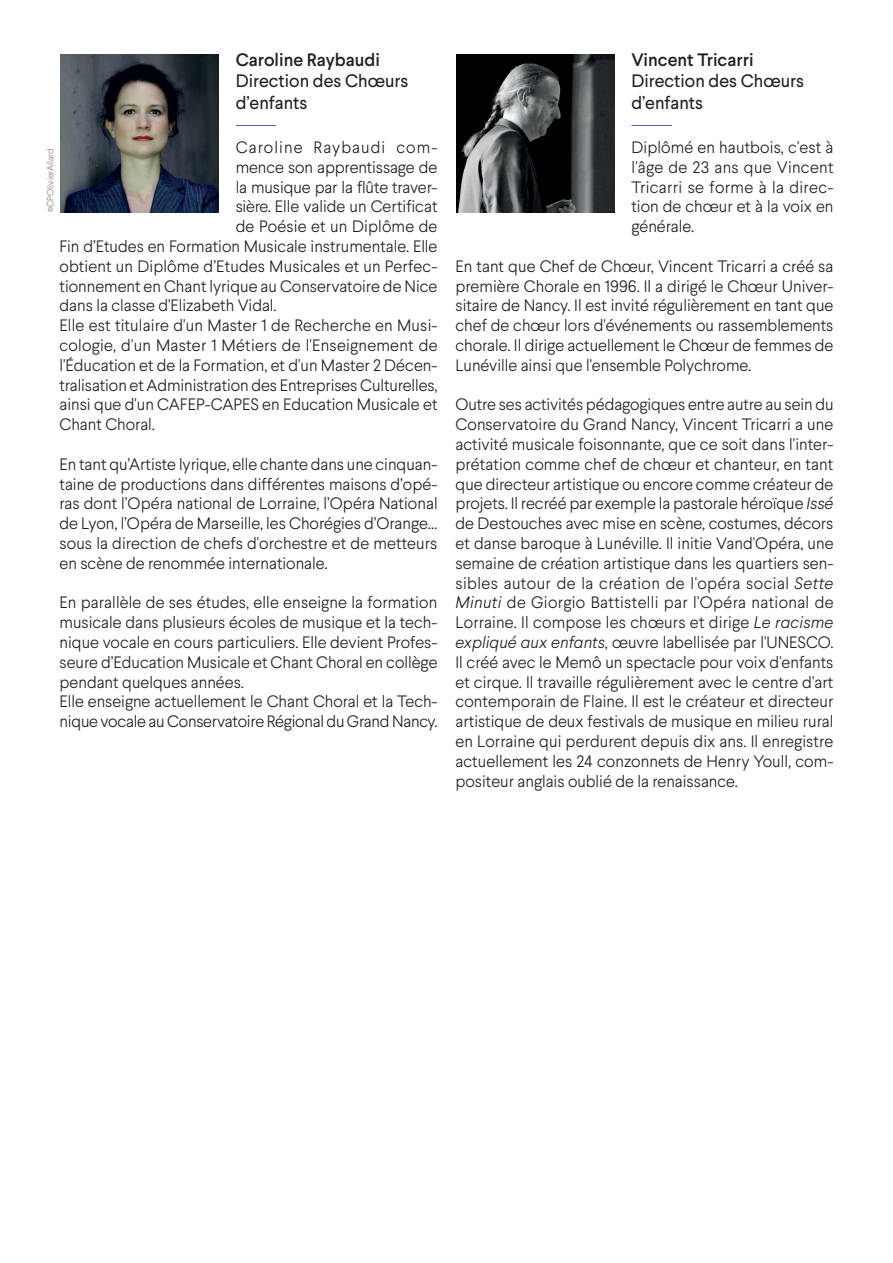
<style>
.page{position:relative;width:893px;height:1263px;background:#fff}
.page>*{position:absolute;margin:0;border:0;box-sizing:border-box;transform-origin:0 0}
.place_distrib{font:18px/21.6px "Larsseit";color:#231f20}
.Distribution{font:500 18px "Larsseit";color:#231f20}
.Texte_courant{font:300 16.5px/19.8px "Larsseit";color:#231f20;text-align:justify}
.Texte_courant-2{font:300 16.5px "Larsseit";letter-spacing:.065em;color:#231f20}
.Dates{font:300 9px "Larsseit";color:#7c7e81}
.s1{font-style:italic}
</style>
<div class="page">
<hr style="left:236px;top:125px;width:40px;height:1px;background:#4e5eaa">
<hr style="left:631px;top:125px;width:41px;height:1px;background:#4e5eaa">
<img style="left:60px;top:54px;width:159px;height:158px">
<img style="left:456px;top:54px;width:158px;height:158px">
<p class="Distribution" style="left:236px;top:48px;width:146px">Caroline Raybaudi</p>
<p class="place_distrib" style="left:236px;top:70px;width:174px">Direction des Chœurs d’enfants</p>
<p class="Texte_courant-2" style="left:236px;top:137px;width:203px">Caroline Raybaudi com-</p>
<p class="Texte_courant" style="left:236px;top:157px;width:203px">mence son apprentissage de</p>
<p class="Texte_courant" style="left:236px;top:177px;width:203px">la musique par la flûte traver-</p>
<p class="Texte_courant" style="left:236px;top:196px;width:203px">sière. Elle valide un Certificat</p>
<p class="Texte_courant" style="left:236px;top:216px;width:203px">de Poésie et un Diplôme de</p>
<p class="Texte_courant" style="left:60px;top:236px;width:379px">Fin d’Etudes en Formation Musicale instrumentale. Elle</p>
<p class="Texte_courant" style="left:60px;top:256px;width:379px">obtient un Diplôme d’Etudes Musicales et un Perfec-</p>
<p class="Texte_courant" style="left:60px;top:276px;width:379px">tionnement en Chant lyrique au Conservatoire de Nice</p>
<p class="Texte_courant" style="left:60px;top:295px;width:219px">dans la classe d'Elizabeth Vidal.</p>
<p class="Texte_courant" style="left:60px;top:315px;width:379px">Elle est titulaire d'un Master 1 de Recherche en Musi&shy;cologie, d'un Master 1 Métiers de l'Enseignement de l'Éducation et de la Formation, et d'un Master 2 Décen&shy;tralisation et Administration des Entreprises Culturelles, ainsi que d'un CAFEP-CAPES en Education Musicale et Chant Choral.</p>
<p class="Texte_courant" style="left:60px;top:454px;width:380px">En tant qu’Artiste lyrique, elle chante dans une cinquan&shy;taine de productions dans différentes maisons d’opé&shy;ras dont l’Opéra national de Lorraine, l’Opéra National de Lyon, l’Opéra de Marseille, les Chorégies d’Orange… sous la direction de chefs d'orchestre et de metteurs en scène de renommée internationale.</p>
<p class="Texte_courant" style="left:60px;top:592px;width:379px">En parallèle de ses études, elle enseigne la formation musicale dans plusieurs écoles de musique et la tech&shy;nique vocale en cours particuliers. Elle devient Profes&shy;seure d’Education Musicale et Chant Choral en collège pendant quelques années.</p>
<p class="Texte_courant" style="left:60px;top:691px;width:380px">Elle enseigne actuellement le Chant Choral et la Tech&shy;nique vocale au Conservatoire Régional du Grand Nancy.</p>
<p class="Dates" style="left:44px;top:212px;width:65px;rotate:-90deg">©CPOlivierAllard</p>
<p class="Distribution" style="left:631px;top:48px;width:124px">Vincent Tricarri</p>
<p class="place_distrib" style="left:631px;top:70px;width:174px">Direction des Chœurs d’enfants</p>
<p class="Texte_courant" style="left:631px;top:137px;width:204px">Diplômé en hautbois, c'est à l'âge de 23 ans que Vincent Tricarri se forme à la direc&shy;tion de chœur et à la voix en générale.</p>
<p class="Texte_courant" style="left:455px;top:256px;width:379px">En tant que Chef de Chœur, Vincent Tricarri a créé sa première Chorale en 1996. Il a dirigé le Chœur Univer&shy;sitaire de Nancy. Il est invité régulièrement en tant que chef de chœur lors d'événements ou rassemblements chorale. Il dirige actuellement le Chœur de femmes de Lunéville ainsi que l'ensemble Polychrome.</p>
<p class="Texte_courant" style="left:455px;top:394px;width:380px">Outre ses activités pédagogiques entre autre au sein du Conservatoire du Grand Nancy, Vincent Tricarri a une activité musicale foisonnante, que ce soit dans l'inter&shy;prétation comme chef de chœur et chanteur, en tant que directeur artistique ou encore comme créateur de projets. Il recréé par exemple la pastorale héroïque <span class="s1">Issé </span>de Destouches avec mise en scène, costumes, décors et danse baroque à Lunéville. Il initie Vand'Opéra, une semaine de création artistique dans les quartiers sen&shy;sibles autour de la création de l'opéra social <span class="s1">Sette Minuti</span> de Giorgio Battistelli par l'Opéra national de Lorraine. Il compose les chœurs et dirige <span class="s1">Le racisme expliqué aux enfants</span>, œuvre labellisée par l'UNESCO.<br>Il créé avec le Memô un spectacle pour voix d'enfants et cirque. Il travaille régulièrement avec le centre d'art contemporain de Flaine. Il est le créateur et directeur artistique de deux festivals de musique en milieu rural en Lorraine qui perdurent depuis dix ans. Il enregistre actuellement les 24 conzonnets de Henry Youll, com&shy;positeur anglais oublié de la renaissance.</p>
</div>
